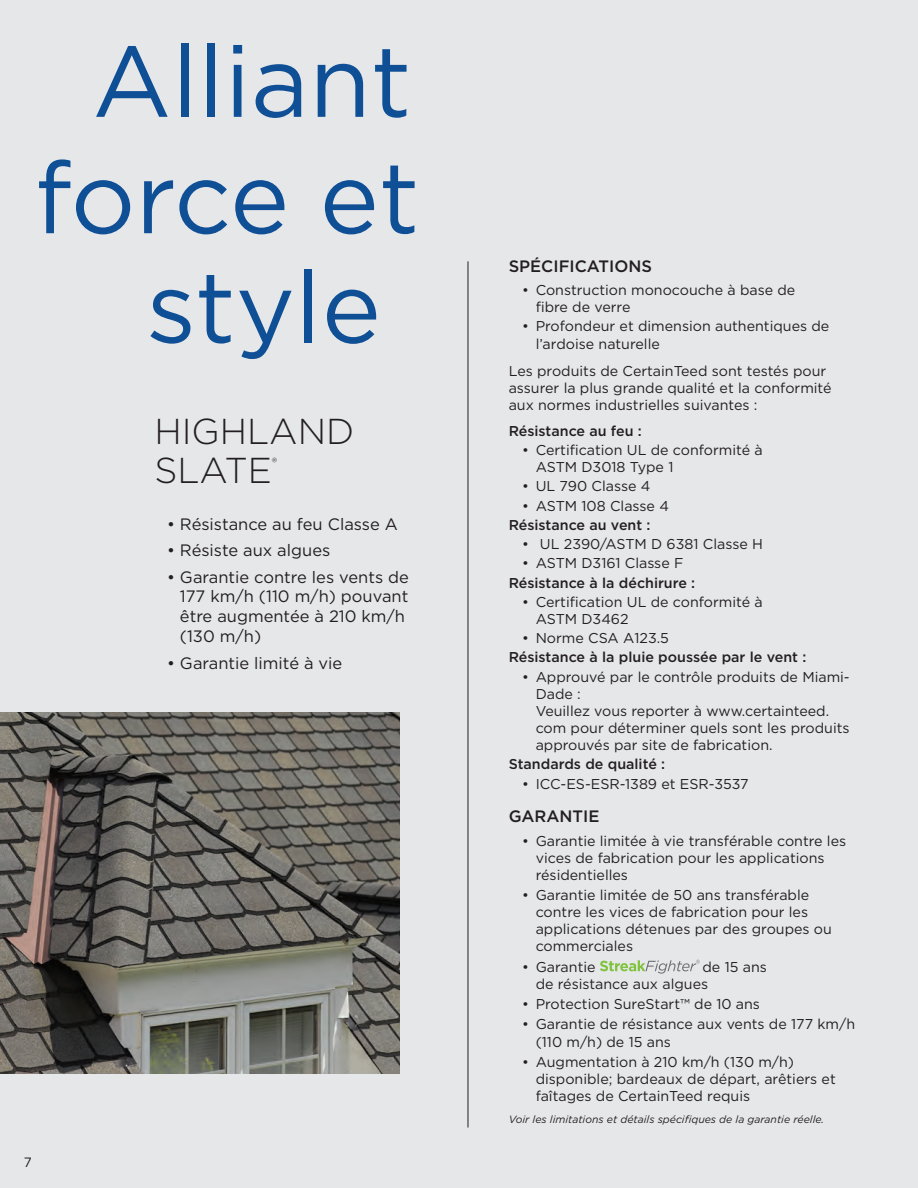
<style>
.page{position:relative;width:918px;height:1188px;background:#e6e7e9}
.page>*{position:absolute;margin:0;border:0;box-sizing:border-box;transform-origin:0 0}
.t1{font:100.5px "Gotham";color:#0f4f96}
.t2{font:300 36px/39px "Gotham";color:#231f20}
.t3{font:16.5px/19.8px "Gotham";color:#231f20}
.Spec_Spread_Subhead{font:500 16.5px "Gotham";color:#231f20}
.Spec_Spread_Body_Bul{font:14.25px/17.1px "Gotham";color:#231f20}
.Spec_Spread_Body{font:14.25px/17.1px "Gotham";color:#231f20}
.Spec_Spread_Body_Bol{font:500 14.25px "Gotham";color:#231f20}
.Spec_Spread_Subhead-2{font:14.25px "Gotham";color:#231f20}
.t4{font:13.5px "Gotham";color:#231f20}
.t5{font:300 13.05px "Gotham";color:#231f20}
.Spec_Spread_Body_Ita{font:italic 10.5px "Gotham";color:#231f20}
</style>
<div class="page">
<hr style="left:468px;top:261px;width:1px;height:867px;background:#231f20">
<img style="left:0;top:713px;width:400px;height:360px">
<svg style="left:600px;top:960px;width:100px;height:14px"></svg>
<p class="t1" style="left:92px;top:17px;width:321px">Alliant</p>
<p class="t1" style="left:35px;top:133px;width:386px">force et</p>
<p class="t1" style="left:146px;top:243px;width:236px">style</p>
<p class="t2" style="left:154px;top:411px;width:201px">HIGHLAND<br>SLATE</p>
<p class="t5" style="left:272px;top:454px;width:7px">®</p>
<p class="t3" style="left:167px;top:513px;width:232px">• Résistance au feu Classe A</p>
<p class="t3" style="left:167px;top:540px;width:165px">• Résiste aux algues</p>
<p class="t3" style="left:180px;top:567px;width:231px;text-indent:-13px">• Garantie contre les vents de<br>177 km/h (110 m/h) pouvant être augmentée à 210 km/h (130 m/h)</p>
<p class="t3" style="left:167px;top:653px;width:177px">• Garantie limité à vie</p>
<p class="t4" style="left:24px;top:1153px;width:10px">7</p>
<p class="Spec_Spread_Subhead" style="left:509px;top:255px;width:145px">SPÉCIFICATIONS</p>
<p class="Spec_Spread_Body_Bul" style="left:536px;top:281px;width:261px;text-indent:-13px">• Construction monocouche à base de fibre de verre</p>
<p class="Spec_Spread_Body_Bul" style="left:536px;top:318px;width:295px;text-indent:-14px">• Profondeur et dimension authentiques de l’ardoise naturelle</p>
<p class="Spec_Spread_Body" style="left:509px;top:362px;width:324px">Les produits de CertainTeed sont testés pour assurer la plus grande qualité et la conformité aux normes industrielles suivantes :</p>
<p class="Spec_Spread_Body_Bol" style="left:509px;top:421px;width:135px">Résistance au feu :</p>
<p class="Spec_Spread_Body_Bul" style="left:536px;top:441px;width:228px;text-indent:-13px">• Certification UL de conformité à<br>ASTM D3018 Type 1</p>
<p class="Spec_Spread_Body_Bul" style="left:522px;top:477px;width:130px">• UL 790 Classe 4</p>
<p class="Spec_Spread_Body_Bul" style="left:522px;top:497px;width:148px">• ASTM 108 Classe 4</p>
<p class="Spec_Spread_Body_Bol" style="left:509px;top:515px;width:143px">Résistance au vent :</p>
<p class="Spec_Spread_Body_Bul" style="left:522px;top:535px;width:242px">• UL 2390/ASTM D 6381 Classe H</p>
<p class="Spec_Spread_Body_Bul" style="left:522px;top:554px;width:163px">• ASTM D3161 Classe F</p>
<p class="Spec_Spread_Body_Bol" style="left:509px;top:573px;width:188px">Résistance à la déchirure :</p>
<p class="Spec_Spread_Body_Bul" style="left:536px;top:593px;width:228px;text-indent:-13px">• Certification UL de conformité à<br>ASTM D3462</p>
<p class="Spec_Spread_Body_Bul" style="left:522px;top:629px;width:148px">• Norme CSA A123.5</p>
<p class="Spec_Spread_Body_Bol" style="left:509px;top:648px;width:299px">Résistance à la pluie poussée par le vent :</p>
<p class="Spec_Spread_Body_Bul" style="left:536px;top:668px;width:316px;text-indent:-14px">• Approuvé par le contrôle produits de Miami-Dade :<br>Veuillez vous reporter à www.certainteed. com pour déterminer quels sont les produits approuvés par site de fabrication.</p>
<p class="Spec_Spread_Body_Bol" style="left:509px;top:755px;width:158px">Standards de qualité :</p>
<p class="Spec_Spread_Subhead-2" style="left:522px;top:774px;width:228px">• ICC-ES-ESR-1389 et ESR-3537</p>
<p class="Spec_Spread_Subhead" style="left:509px;top:805px;width:92px">GARANTIE</p>
<p class="Spec_Spread_Body_Bul" style="left:536px;top:832px;width:312px;text-indent:-14px">• Garantie limitée à vie transférable contre les vices de fabrication pour les applications résidentielles</p>
<p class="Spec_Spread_Body_Bul" style="left:536px;top:886px;width:298px;text-indent:-14px">• Garantie limitée de 50 ans transférable contre les vices de fabrication pour les applications détenues par des groupes ou commerciales</p>
<p class="Spec_Spread_Body_Bul" style="left:522px;top:958px;width:75px">• Garantie</p>
<p class="Spec_Spread_Body_Bul" style="left:536px;top:958px;width:233px;text-indent:167px">de 15 ans de résistance aux algues</p>
<p class="Spec_Spread_Body_Bul" style="left:522px;top:995px;width:239px">• Protection SureStart™ de 10 ans</p>
<p class="Spec_Spread_Body_Bul" style="left:536px;top:1016px;width:321px;text-indent:-14px">• Garantie de résistance aux vents de 177 km/h (110 m/h) de 15 ans</p>
<p class="Spec_Spread_Body_Bul" style="left:536px;top:1053px;width:302px;text-indent:-14px">• Augmentation à 210 km/h (130 m/h) disponible; bardeaux de départ, arêtiers et faîtages de CertainTeed requis</p>
<p class="Spec_Spread_Body_Ita" style="left:509px;top:1113px;width:317px">Voir les limitations et détails spécifiques de la garantie réelle.</p>
</div>
